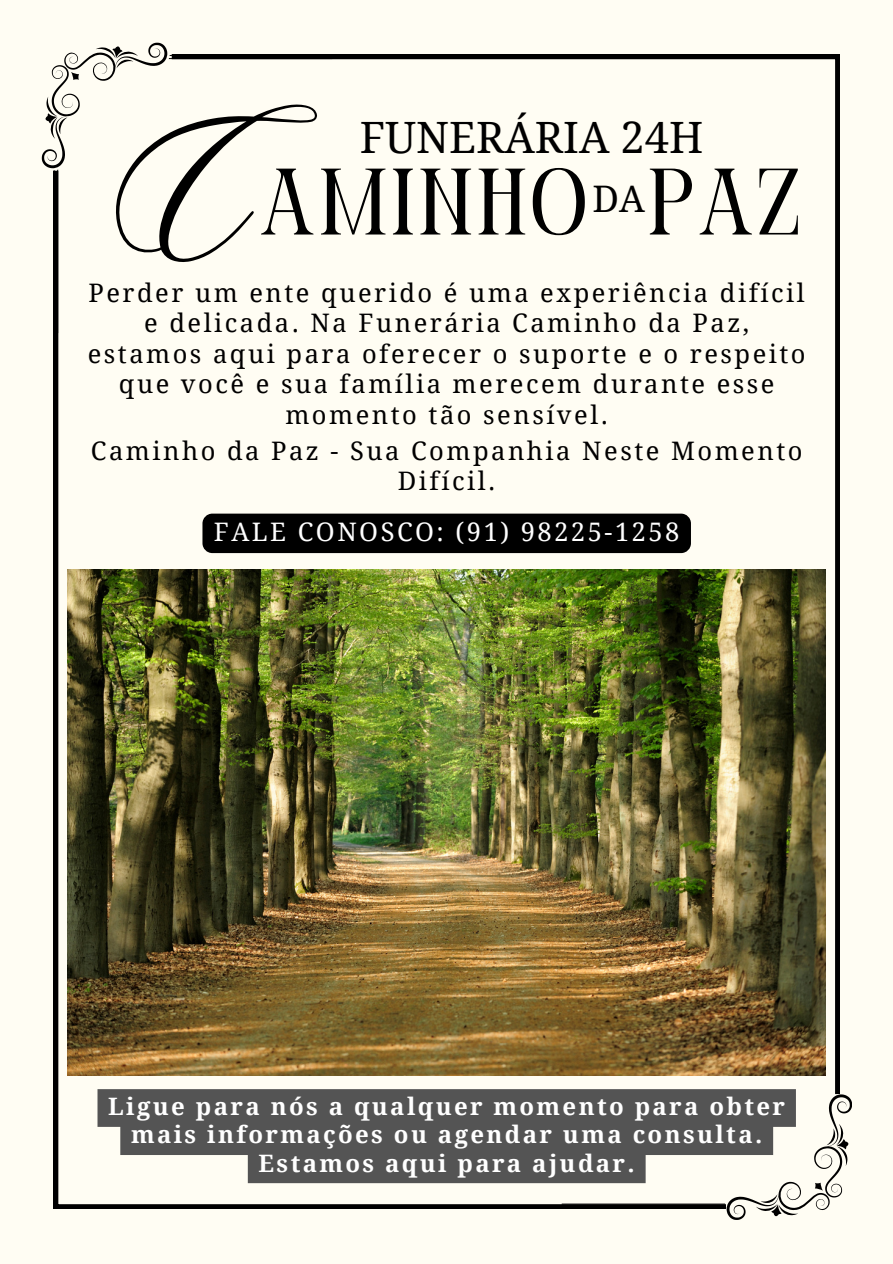
<style>
.page{position:relative;width:893px;height:1264px;background:#fff}
.page>*{position:absolute;margin:0;border:0;box-sizing:border-box;transform-origin:0 0}
.t1{font:94.05px "Perandoryv 2";letter-spacing:.055em;color:#000}
.t2{font:43.2px "Droid Serif";color:#000}
.t3{font:36.6px "Droid Serif";color:#000}
.t4{font:25.5px/30.3px "Droid Serif";letter-spacing:.1em;color:#000;text-align:center}
.t5{font:25.5px "Droid Serif";letter-spacing:.1em;color:#fff}
.t6{font:700 24px/28.2px "Droid Serif";letter-spacing:.1em;color:#fff;text-align:center}
</style>
<div class="page">
<div style="left:0;top:0;width:892px;height:1263px;background:#fffdf3"></div>
<img style="left:54px;top:55px;width:785px;height:1153px">
<svg style="left:97px;top:1089px;width:464px;height:94px;fill:#545454"></svg>
<svg style="left:561px;top:929px;width:291px;height:291px"></svg>
<div style="left:202px;top:513px;width:489px;height:40px;background:#000;border-radius:10px"></div>
<svg style="left:41px;top:42px;width:297px;height:291px"></svg>
<h3 class="t2" style="left:360px;top:113px;width:345px">FUNERÁRIA 24H</h3>
<h2 class="t1" style="left:260px;top:164px;width:540px">AMINHO PAZ</h2>
<h4 class="t3" style="left:592px;top:178px;width:54px">DA</h4>
<p class="t4" style="left:88px;top:278px;width:719px">Perder um ente querido é uma experiência difícil e delicada. Na Funerária Caminho da Paz, estamos aqui para oferecer o suporte e o respeito que você e sua família merecem durante esse momento tão sensível.</p>
<p class="t4" style="left:91px;top:436px;width:713px">Caminho da Paz - Sua Companhia Neste Momento<br>Difícil.</p>
<p class="t5" style="left:214px;top:517px;width:467px">FALE CONOSCO: (91) 98225-1258</p>
<p class="t6" style="left:108px;top:1092px;width:678px">Ligue para nós a qualquer momento para obter mais informações ou agendar uma consulta.<br>Estamos aqui para ajudar.</p>
</div>
